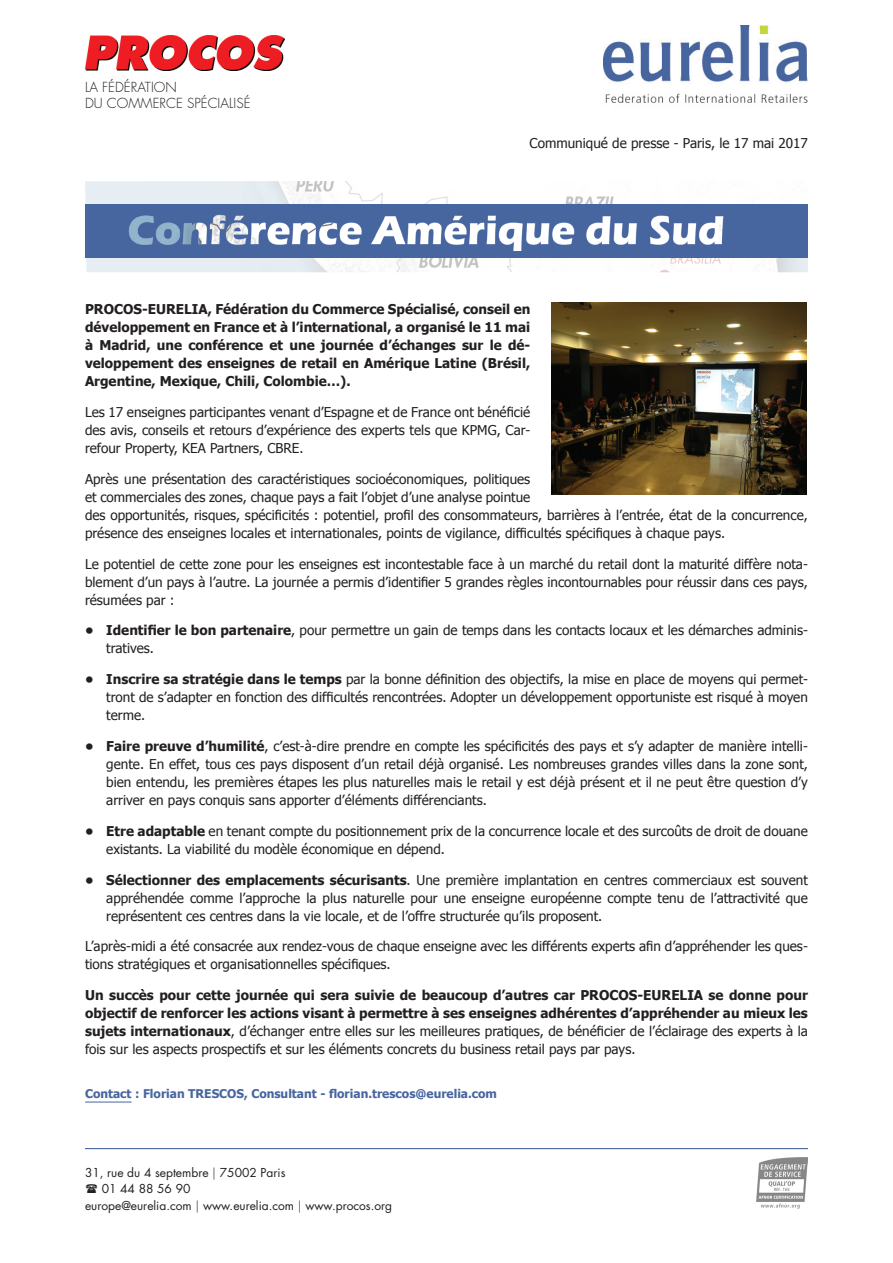
<style>
.page{position:relative;width:893px;height:1263px;background:#fff}
.page>*{position:absolute;margin:0;border:0;box-sizing:border-box;transform-origin:0 0}
.t1{font:13.5px/18px "Tahoma";color:#231f20;text-align:justify}
.t2{font:700 13.5px/18px "Tahoma";color:#231f20;text-align:justify}
.t3{font:300 13.5px "Futura";color:#231f20}
.t4{font:12px "Futura";color:#231f20}
.t5{font:700 12px "Tahoma";color:#47659e}
.s1{font-weight:700}
.s2{font-weight:400}
.s3{font-weight:300}
</style>
<div class="page">
<img style="left:85px;top:181px;width:723px;height:91px">
<img style="left:757px;top:1158px;width:51px;height:51px">
<hr style="left:85px;top:1148px;width:723px;height:1px;background:#47659e">
<img style="left:604px;top:26px;width:204px;height:77px">
<div style="left:85px;top:204px;width:723px;height:53px;background:#47659e"></div>
<img style="left:128px;top:214px;width:596px;height:37px">
<hr style="left:85px;top:1102px;width:47px;height:1px;background:#47659e">
<img style="left:552px;top:303px;width:255px;height:191px">
<img style="left:85px;top:35px;width:200px;height:36px">
<p class="t3" style="left:85px;top:79px;width:93px">LA FÉDÉRATION</p>
<p class="t3" style="left:85px;top:95px;width:167px">DU COMMERCE SPÉCIALISÉ</p>
<p class="t1" style="left:530px;top:133px;width:280px">Communiqué de presse - Paris, le 17 mai 2017</p>
<p class="t2" style="left:85px;top:300px;width:447px">PROCOS-EURELIA, Fédération du Commerce Spécialisé, conseil en développement en France et à l’international, a organisé le 11 mai à Madrid, une conférence et une journée d’échanges sur le dé&shy;veloppement des enseignes de retail en Amérique Latine (Brésil, Argentine, Mexique, Chili, Colombie…).</p>
<p class="t1" style="left:85px;top:403px;width:447px">Les 17 enseignes participantes venant d’Espagne et de France ont bénéficié des avis, conseils et retours d’expérience des experts tels que KPMG, Car&shy;refour Property, KEA Partners, CBRE.</p>
<p class="t1" style="left:85px;top:469px;width:724px;text-align:left">Après une présentation des caractéristiques socioéconomiques, politiques<br>et commerciales des zones, chaque pays a fait l’objet d’une analyse pointue<br>des opportunités, risques, spécificités : potentiel, profil des consommateurs, barrières à l’entrée, état de la concurrence, présence des enseignes locales et internationales, points de vigilance, difficultés spécifiques à chaque pays.</p>
<p class="t1" style="left:85px;top:554px;width:724px">Le potentiel de cette zone pour les enseignes est incontestable face à un marché du retail dont la maturité diffère nota&shy;blement d’un pays à l’autre. La journée a permis d’identifier 5 grandes règles incontournables pour réussir dans ces pays, résumées par :</p>
<p class="t1" style="left:106px;top:621px;width:703px;text-indent:-21px"><span class="s1">• Identifier le bon partenaire</span>, pour permettre un gain de temps dans les contacts locaux et les démarches adminis&shy;tratives.</p>
<p class="t1" style="left:106px;top:670px;width:703px;text-indent:-21px"><span class="s1">• Inscrire sa stratégie dans le temps</span> par la bonne définition des objectifs, la mise en place de moyens qui permet&shy;tront de s’adapter en fonction des difficultés rencontrées. Adopter un développement opportuniste est risqué à moyen terme.</p>
<p class="t1" style="left:106px;top:736px;width:703px;text-indent:-21px"><span class="s1">• Faire preuve d’humilité</span>, c’est-à-dire prendre en compte les spécificités des pays et s’y adapter de manière intelli&shy;gente. En effet, tous ces pays disposent d’un retail déjà organisé. Les nombreuses grandes villes dans la zone sont, bien entendu, les premières étapes les plus naturelles mais le retail y est déjà présent et il ne peut être question d’y arriver en pays conquis sans apporter d’éléments différenciants.</p>
<p class="t1" style="left:106px;top:821px;width:703px;text-indent:-21px"><span class="s1">• Etre adaptable</span> en tenant compte du positionnement prix de la concurrence locale et des surcoûts de droit de douane existants. La viabilité du modèle économique en dépend.</p>
<p class="t1" style="left:106px;top:870px;width:703px;text-indent:-21px"><span class="s1">• Sélectionner des emplacements sécurisants</span>. Une première implantation en centres commerciaux est souvent appréhendée comme l’approche la plus naturelle pour une enseigne européenne compte tenu de l’attractivité que représentent ces centres dans la vie locale, et de l’offre structurée qu’ils proposent.</p>
<p class="t1" style="left:85px;top:937px;width:724px">L’après-midi a été consacrée aux rendez-vous de chaque enseigne avec les différents experts afin d’appréhender les ques&shy;tions stratégiques et organisationnelles spécifiques.</p>
<p class="t2" style="left:85px;top:985px;width:724px">Un succès pour cette journée qui sera suivie de beaucoup d’autres car PROCOS-EURELIA se donne pour objectif de renforcer les actions visant à permettre à ses enseignes adhérentes d’appréhender au mieux les sujets internationaux<span class="s2">, d’échanger entre elles sur les meilleures pratiques, de bénéficier de l’éclairage des experts à la fois sur les aspects prospectifs et sur les éléments concrets du business retail pays par pays.</span></p>
<p class="t5" style="left:85px;top:1085px;width:414px">Contact : Florian TRESCOS, Consultant - florian.trescos@eurelia.com</p>
<p class="t4" style="left:85px;top:1165px;width:202px">31, rue du 4 septembre <span class="s3">|</span> 75002 Paris</p>
<p class="t4" style="left:102px;top:1181px;width:90px">01 44 88 56 90</p>
<p class="t4" style="left:85px;top:1198px;width:309px">europe@eurelia.com <span class="s3">|</span> www.eurelia.com <span class="s3">|</span> www.procos.org</p>
</div>
